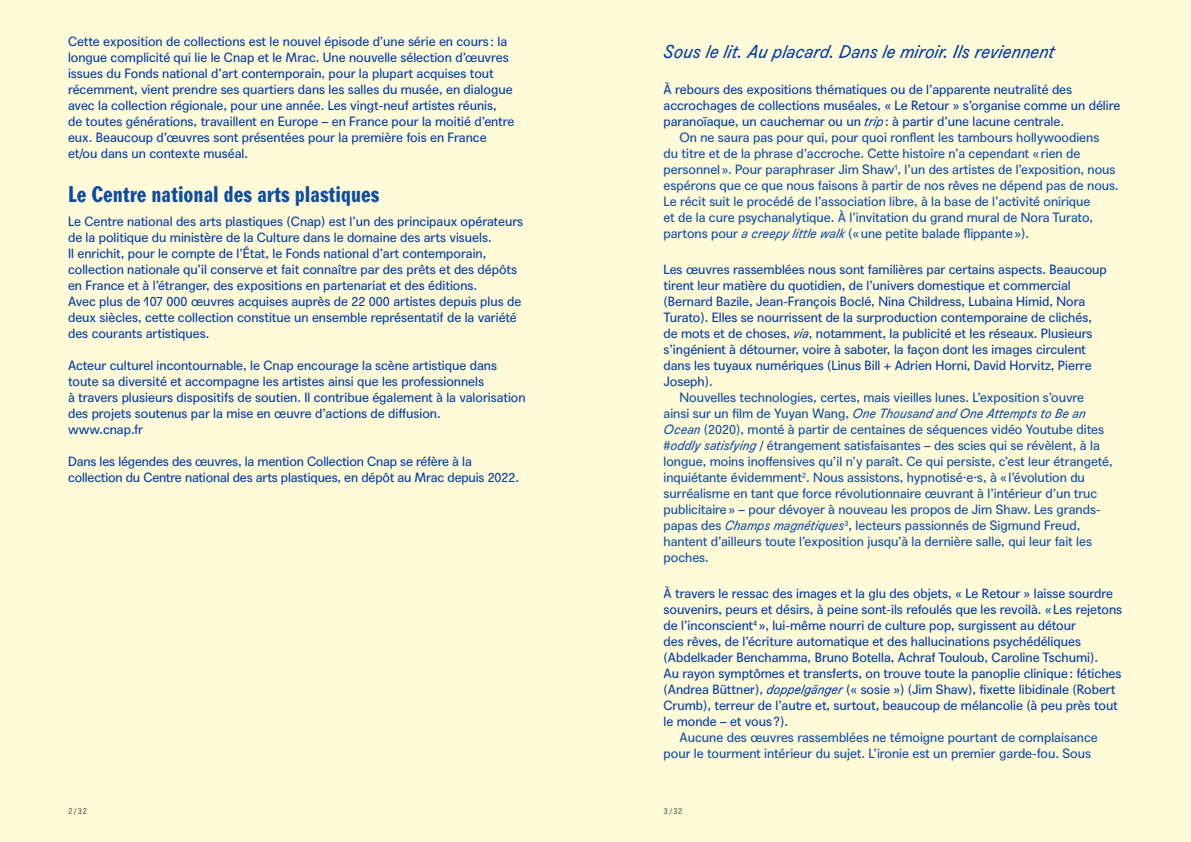
<style>
.page{position:relative;width:1191px;height:842px;background:#fffad7}
.page>*{position:absolute;margin:0;border:0;box-sizing:border-box;transform-origin:0 0}
.t1{font:22px "Agipo Bold Cond";color:#0d4da1}
.t2{font:italic 18px "Agipo";color:#003ca0}
.t3{font:13px/16px "Agipo";color:#003ca0}
.t4{font:13px/16px "Agipo";color:#0d4da1}
.t5{font:8px "Agipo Mono";color:#231f20}
.s1{font-style:italic}
</style>
<div class="page">
<p class="t3" style="left:68px;top:32px;width:448px">Cette exposition de collections est le nouvel épisode d’une série en cours : la longue complicité qui lie le Cnap et le Mrac. Une nouvelle sélection d’œuvres issues du Fonds national d’art contemporain, pour la plupart acquises tout récemment, vient prendre ses quartiers dans les salles du musée, en dialogue avec la collection régionale, pour une année. Les vingt-neuf artistes réunis,<br>de toutes générations, travaillent en Europe – en France pour la moitié d’entre eux. Beaucoup d’œuvres sont présentées pour la première fois en France et/ou dans un contexte muséal.</p>
<h1 class="t1" style="left:68px;top:177px;width:313px">Le Centre national des arts plastiques</h1>
<p class="t3" style="left:68px;top:212px;width:456px">Le Centre national des arts plastiques (Cnap) est l’un des principaux opérateurs de la politique du ministère de la Culture dans le domaine des arts visuels.<br>Il enrichit, pour le compte de l’État, le Fonds national d’art contemporain, collection nationale qu’il conserve et fait connaître par des prêts et des dépôts en France et à l’étranger, des expositions en partenariat et des éditions.<br>Avec plus de 107 000 œuvres acquises auprès de 22 000 artistes depuis plus de deux siècles, cette collection constitue un ensemble représentatif de la variété des courants artistiques.</p>
<p class="t3" style="left:68px;top:356px;width:459px">Acteur culturel incontournable, le Cnap encourage la scène artistique dans toute sa diversité et accompagne les artistes ainsi que les professionnels<br>à travers plusieurs dispositifs de soutien. Il contribue également à la valorisation des projets soutenus par la mise en œuvre d’actions de diffusion.<br>www.cnap.fr</p>
<p class="t3" style="left:68px;top:452px;width:452px">Dans les légendes des œuvres, la mention Collection Cnap se réfère à la collection du Centre national des arts plastiques, en dépôt au Mrac depuis 2022.</p>
<h2 class="t2" style="left:663px;top:38px;width:392px">Sous le lit. Au placard. Dans le miroir. Ils reviennent</h2>
<p class="t3" style="left:663px;top:80px;width:410px">À rebours des expositions thématiques ou de l’apparente neutralité des</p>
<p class="t3" style="left:663px;top:96px;width:458px">accrochages de collections muséales, « Le Retour » s’organise comme un délire</p>
<p class="t3" style="left:663px;top:112px;width:402px">paranoïaque, un cauchemar ou un <span class="s1">trip</span>: à partir d’une lacune centrale.</p>
<p class="t4" style="left:679px;top:128px;width:421px">On ne saura pas pour qui, pour quoi ronflent les tambours hollywoodiens</p>
<p class="t4" style="left:663px;top:144px;width:418px">du titre et de la phrase d’accroche. Cette histoire n’a cependant «rien de</p>
<p class="t4" style="left:663px;top:160px;width:453px">personnel». Pour paraphraser Jim Shaw<sup>1</sup>, l’un des artistes de l’exposition, nous</p>
<p class="t4" style="left:663px;top:176px;width:457px">espérons que ce que nous faisons à partir de nos rêves ne dépend pas de nous.</p>
<p class="t4" style="left:663px;top:192px;width:428px">Le récit suit le procédé de l’association libre, à la base de l’activité onirique</p>
<p class="t4" style="left:663px;top:208px;width:431px">et de la cure psychanalytique. À l’invitation du grand mural de Nora Turato,</p>
<p class="t4" style="left:663px;top:224px;width:367px">partons pour <span class="s1">a creepy little walk</span> («une petite balade flippante»).</p>
<p class="t3" style="left:663px;top:260px;width:445px">Les œuvres rassemblées nous sont familières par certains aspects. Beaucoup tirent leur matière du quotidien, de l’univers domestique et commercial (Bernard Bazile, Jean-François Boclé, Nina Childress, Lubaina Himid, Nora Turato). Elles se nourrissent de la surproduction contemporaine de clichés, de mots et de choses, <span class="s1">via</span>, notamment, la publicité et les réseaux. Plusieurs s’ingénient à détourner, voire à saboter, la façon dont les images circulent dans les tuyaux numériques (Linus Bill + Adrien Horni, David Horvitz, Pierre Joseph).</p>
<p class="t4" style="left:663px;top:388px;width:451px;text-indent:16px">Nouvelles technologies, certes, mais vieilles lunes. L’exposition s’ouvre ainsi sur un film de Yuyan Wang, <span class="s1">One Thousand and One Attempts to Be an Ocean</span> (2020), monté à partir de centaines de séquences vidéo Youtube dites #<span class="s1">oddly satisfying</span> / étrangement satisfaisantes – des scies qui se révèlent, à la longue, moins inoffensives qu’il n’y paraît. Ce qui persiste, c’est leur étrangeté, inquiétante évidemment<sup>2</sup>. Nous assistons, hypnotisé·e·s, à «l’évolution du surréalisme en tant que force révolutionnaire œuvrant à l’intérieur d’un truc publicitaire» – pour dévoyer à nouveau les propos de Jim Shaw. Les grands&shy;papas des <span class="s1">Champs magnétiques</span><sup>3</sup>, lecteurs passionnés de Sigmund Freud, hantent d’ailleurs toute l’exposition jusqu’à la dernière salle, qui leur fait les poches.</p>
<p class="t3" style="left:663px;top:584px;width:460px">À travers le ressac des images et la glu des objets, « Le Retour » laisse sourdre souvenirs, peurs et désirs, à peine sont-ils refoulés que les revoilà. «Les rejetons de l’inconscient<sup>4</sup> », lui-même nourri de culture pop, surgissent au détour<br>des rêves, de l’écriture automatique et des hallucinations psychédéliques (Abdelkader Benchamma, Bruno Botella, Achraf Touloub, Caroline Tschumi).<br>Au rayon symptômes et transferts, on trouve toute la panoplie clinique: fétiches (Andrea Büttner), <span class="s1">doppelgänger</span> (« sosie ») (Jim Shaw), fixette libidinale (Robert Crumb), terreur de l’autre et, surtout, beaucoup de mélancolie (à peu près tout le monde – et vous?).</p>
<p class="t4" style="left:663px;top:728px;width:435px;text-indent:16px">Aucune des œuvres rassemblées ne témoigne pourtant de complaisance pour le tourment intérieur du sujet. L’ironie est un premier garde-fou. Sous</p>
<p class="t5" style="left:68px;top:805px;width:21px">2/32</p>
<p class="t5" style="left:663px;top:805px;width:21px">3/32</p>
</div>
